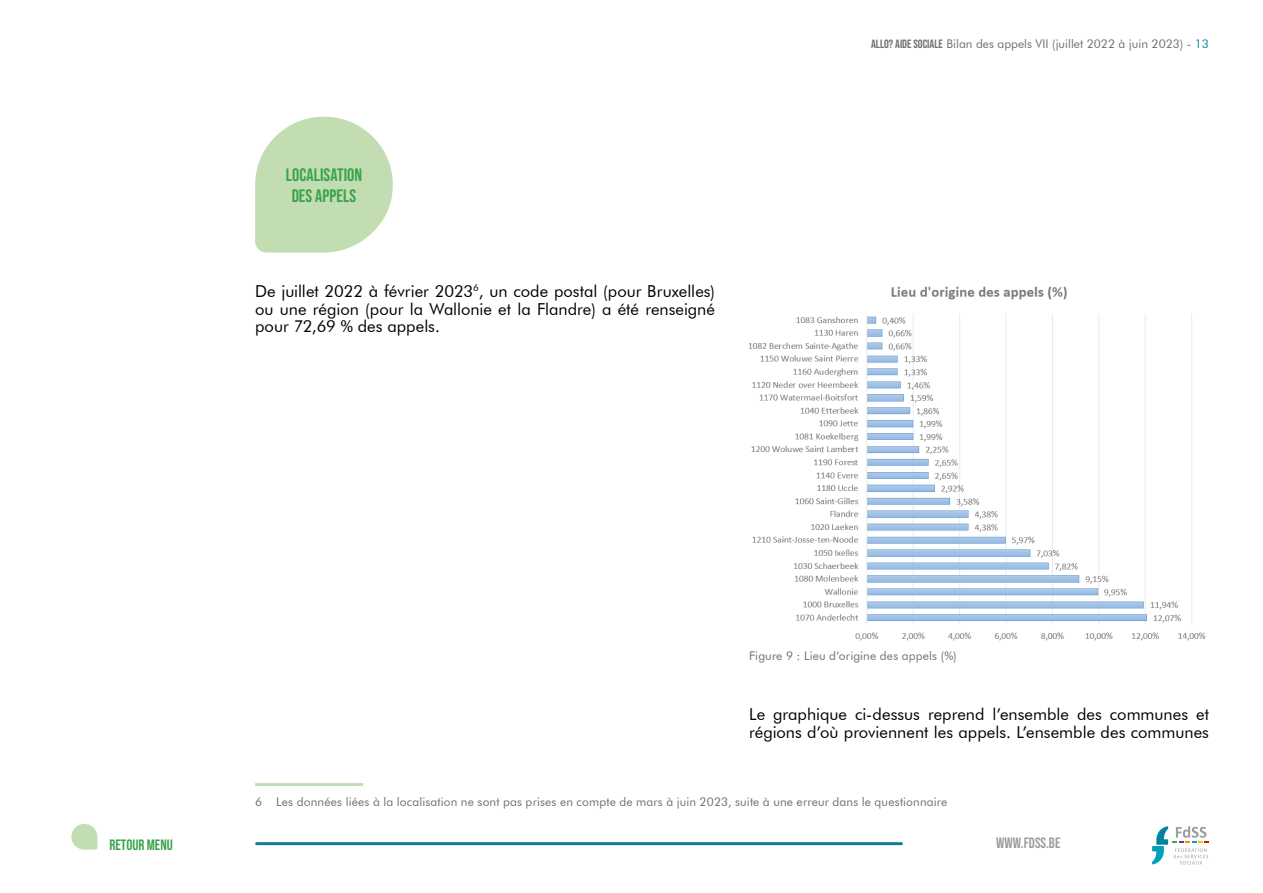
<style>
.page{position:relative;width:1263px;height:893px;background:#fff}
.page>*{position:absolute;margin:0;border:0;box-sizing:border-box;transform-origin:0 0}
.titre1{font:18px/21.6px "Bebas Neue";letter-spacing:.005em;color:#39a34a;text-align:center}
.t1{font:16.5px/17.9px "Futura BT";color:#000;text-align:justify}
.t2{font:15px "Bebas Neue";color:#9d9d9c}
.t3{font:15px "Bebas Neue";color:#39a34a}
.t4{font:12px "Futura BT";letter-spacing:.01em;color:#706f6f}
.s1{font-family:"Bebas Neue"}
.s2{color:#0085a1}
</style>
<div class="page">
<svg style="left:1152px;top:826px;width:57px;height:38px"></svg>
<svg style="left:71px;top:824px;width:26px;height:26px"></svg>
<hr style="left:257px;top:842px;width:644px;height:3px;background:#147a98">
<hr style="left:255px;top:783px;width:108px;height:3px;background:#c2ddb2">
<img style="left:749px;top:286px;width:457px;height:355px">
<svg style="left:255px;top:116px;width:138px;height:137px"></svg>
<p class="titre1" style="left:286px;top:163px;width:78px">LOCALISATION<br>DES APPELS</p>
<p class="t1" style="left:255px;top:282px;width:461px">De juillet 2022 à février 2023<sup>6</sup>, un code postal (pour Bruxelles) ou une région (pour la Wallonie et la Flandre) a été renseigné pour 72,69 % des appels.</p>
<p class="t4" style="left:871px;top:37px;width:339px"><span class="s1">ALLO? AIDE SOCIALE</span> Bilan des appels VII (juillet 2022 à juin 2023) - <span class="s2">13</span></p>
<p class="t4" style="left:749px;top:649px;width:209px">Figure 9 : Lieu d’origine des appels (%)</p>
<p class="t1" style="left:749px;top:705px;width:461px">Le graphique ci-dessus reprend l’ensemble des communes et régions d’où proviennent les appels. L’ensemble des communes</p>
<p class="t4" style="left:255px;top:794px;width:694px">6 Les données liées à la localisation ne sont pas prises en compte de mars à juin 2023, suite à une erreur dans le questionnaire</p>
<p class="t3" style="left:109px;top:836px;width:65px">RETOUR MENU</p>
<p class="t2" style="left:996px;top:835px;width:66px">WWW.FDSS.BE</p>
</div>
